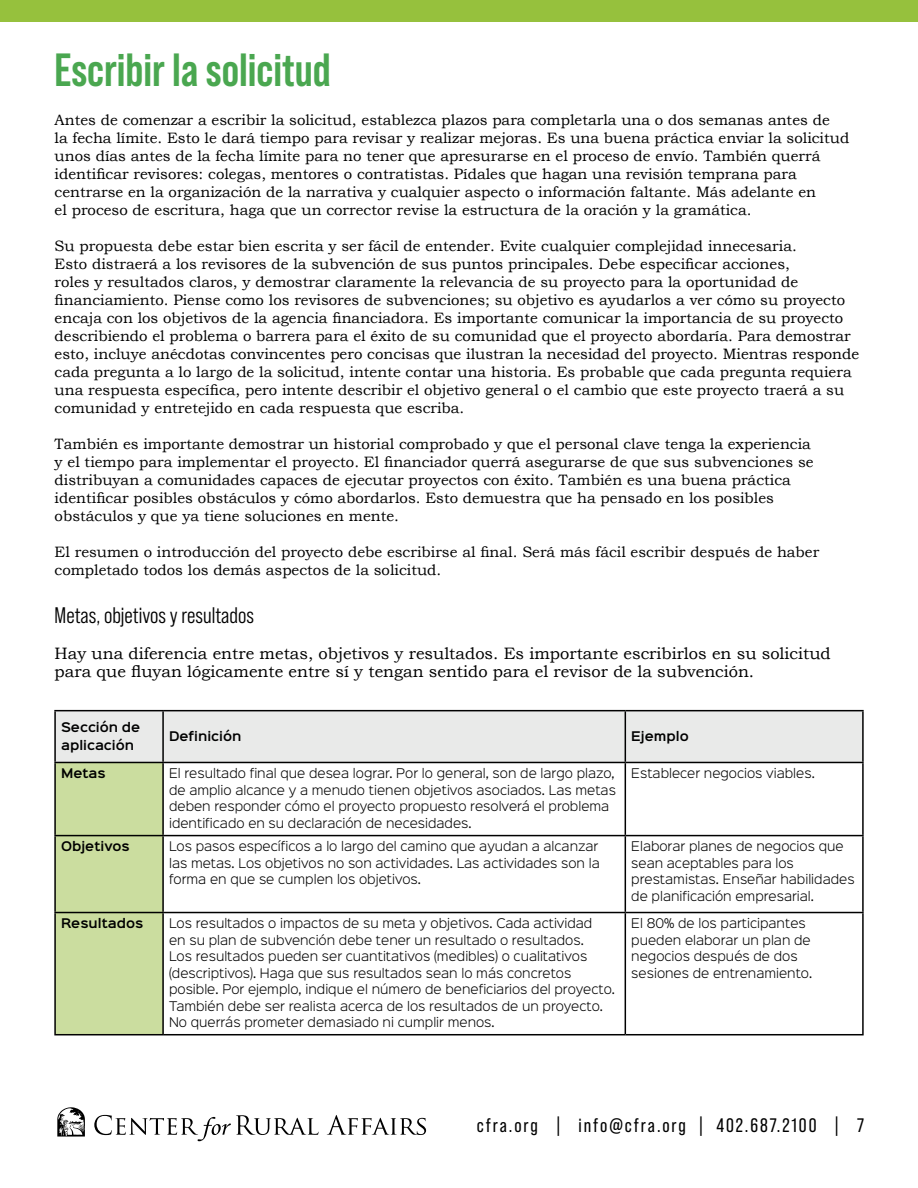
<style>
.page{position:relative;width:918px;height:1188px;background:#fff}
.page>*{position:absolute;margin:0;border:0;box-sizing:border-box;transform-origin:0 0}
.t1{font:700 46.5px "Bebas Neue Pro";color:#4aa750}
.t2{font:22.5px "Bebas Neue Pro Middle";color:#000}
.t3{font:19.5px "Bebas Neue Pro";letter-spacing:.1em;color:#000}
.t4{font:16.5px/18px "Bookman Old Style";color:#000}
.t5{font:15px/18px "Bookman Old Style";color:#000}
.t6{font:300 12px/16.5px "Sinkin Sans 300";color:#000}
.t7{font:600 12px/18px "Sinkin Sans 600";color:#000}
</style>
<div class="page">
<svg style="left:57px;top:1107px;width:28px;height:30px"></svg>
<svg style="left:94px;top:1115px;width:225px;height:26px"></svg>
<svg style="left:327px;top:1115px;width:99px;height:20px"></svg>
<div style="left:0;top:0;width:918px;height:22px;background:#96c13d"></div>
<svg style="left:56px;top:711px;width:806px;height:323px"></svg>
<hr style="left:54px;top:710px;width:109px;height:1px;background:#000">
<hr style="left:54px;top:711px;width:2px;height:51px;background:#000">
<hr style="left:163px;top:710px;width:462px;height:1px;background:#000">
<hr style="left:162px;top:711px;width:2px;height:51px;background:#000">
<hr style="left:625px;top:710px;width:239px;height:1px;background:#000">
<hr style="left:625px;top:711px;width:1px;height:51px;background:#000">
<hr style="left:862px;top:711px;width:2px;height:51px;background:#000">
<hr style="left:54px;top:762px;width:109px;height:1px;background:#000">
<hr style="left:54px;top:763px;width:2px;height:72px;background:#000">
<hr style="left:163px;top:762px;width:462px;height:1px;background:#000">
<hr style="left:162px;top:763px;width:2px;height:72px;background:#000">
<hr style="left:625px;top:762px;width:239px;height:1px;background:#000">
<hr style="left:625px;top:763px;width:1px;height:72px;background:#000">
<hr style="left:862px;top:763px;width:2px;height:72px;background:#000">
<hr style="left:54px;top:835px;width:109px;height:1px;background:#000">
<hr style="left:54px;top:836px;width:2px;height:76px;background:#000">
<hr style="left:163px;top:835px;width:462px;height:1px;background:#000">
<hr style="left:162px;top:836px;width:2px;height:76px;background:#000">
<hr style="left:625px;top:835px;width:239px;height:1px;background:#000">
<hr style="left:625px;top:836px;width:1px;height:76px;background:#000">
<hr style="left:862px;top:836px;width:2px;height:76px;background:#000">
<hr style="left:54px;top:912px;width:109px;height:1px;background:#000">
<hr style="left:54px;top:913px;width:2px;height:121px;background:#000">
<hr style="left:163px;top:912px;width:462px;height:1px;background:#000">
<hr style="left:162px;top:913px;width:2px;height:121px;background:#000">
<hr style="left:625px;top:912px;width:239px;height:1px;background:#000">
<hr style="left:625px;top:913px;width:1px;height:121px;background:#000">
<hr style="left:862px;top:913px;width:2px;height:121px;background:#000">
<hr style="left:54px;top:1034px;width:109px;height:1px;background:#000">
<hr style="left:163px;top:1034px;width:462px;height:1px;background:#000">
<hr style="left:625px;top:1034px;width:239px;height:1px;background:#000">
<h1 class="t1" style="left:55px;top:43px;width:278px">Escribir la solicitud</h1>
<p class="t5" style="left:55px;top:111px;width:796px">Antes de comenzar a escribir la solicitud, establezca plazos para completarla una o dos semanas antes de<br>la fecha límite. Esto le dará tiempo para revisar y realizar mejoras. Es una buena práctica enviar la solicitud unos días antes de la fecha límite para no tener que apresurarse en el proceso de envío. También querrá identificar revisores: colegas, mentores o contratistas. Pídales que hagan una revisión temprana para centrarse en la organización de la narrativa y cualquier aspecto o información faltante. Más adelante en<br>el proceso de escritura, haga que un corrector revise la estructura de la oración y la gramática.</p>
<p class="t5" style="left:55px;top:237px;width:806px">Su propuesta debe estar bien escrita y ser fácil de entender. Evite cualquier complejidad innecesaria.<br>Esto distraerá a los revisores de la subvención de sus puntos principales. Debe especificar acciones,<br>roles y resultados claros, y demostrar claramente la relevancia de su proyecto para la oportunidad de financiamiento. Piense como los revisores de subvenciones; su objetivo es ayudarlos a ver cómo su proyecto encaja con los objetivos de la agencia financiadora. Es importante comunicar la importancia de su proyecto describiendo el problema o barrera para el éxito de su comunidad que el proyecto abordaría. Para demostrar esto, incluye anécdotas convincentes pero concisas que ilustran la necesidad del proyecto. Mientras responde cada pregunta a lo largo de la solicitud, intente contar una historia. Es probable que cada pregunta requiera una respuesta específica, pero intente describir el objetivo general o el cambio que este proyecto traerá a su comunidad y entretejido en cada respuesta que escriba.</p>
<p class="t5" style="left:55px;top:435px;width:761px">También es importante demostrar un historial comprobado y que el personal clave tenga la experiencia y el tiempo para implementar el proyecto. El financiador querrá asegurarse de que sus subvenciones se distribuyan a comunidades capaces de ejecutar proyectos con éxito. También es una buena práctica identificar posibles obstáculos y cómo abordarlos. Esto demuestra que ha pensado en los posibles obstáculos y que ya tiene soluciones en mente.</p>
<p class="t5" style="left:55px;top:543px;width:766px">El resumen o introducción del proyecto debe escribirse al final. Será más fácil escribir después de haber completado todos los demás aspectos de la solicitud.</p>
<h2 class="t2" style="left:55px;top:603px;width:201px">Metas, objetivos y resultados</h2>
<p class="t4" style="left:55px;top:645px;width:778px">Hay una diferencia entre metas, objetivos y resultados. Es importante escribirlos en su solicitud para que fluyan lógicamente entre sí y tengan sentido para el revisor de la subvención.</p>
<p class="t7" style="left:61px;top:718px;width:81px">Sección de aplicación</p>
<p class="t7" style="left:169px;top:727px;width:74px">Definición</p>
<p class="t7" style="left:631px;top:727px;width:59px">Ejemplo</p>
<p class="t7" style="left:61px;top:763px;width:46px">Metas</p>
<p class="t6" style="left:169px;top:764px;width:448px">El resultado final que desea lograr. Por lo general, son de largo plazo, de amplio alcance y a menudo tienen objetivos asociados. Las metas deben responder cómo el proyecto propuesto resolverá el problema identificado en su declaración de necesidades.</p>
<p class="t6" style="left:631px;top:764px;width:185px">Establecer negocios viables.</p>
<p class="t7" style="left:61px;top:837px;width:70px">Objetivos</p>
<p class="t6" style="left:169px;top:837px;width:432px;text-align:justify">Los pasos específicos a lo largo del camino que ayudan a alcanzar las metas. Los objetivos no son actividades. Las actividades son la forma en que se cumplen los objetivos.</p>
<p class="t6" style="left:631px;top:837px;width:225px">Elaborar planes de negocios que sean aceptables para los prestamistas. Enseñar habilidades de planificación empresarial.</p>
<p class="t7" style="left:61px;top:913px;width:84px">Resultados</p>
<p class="t6" style="left:169px;top:914px;width:447px">Los resultados o impactos de su meta y objetivos. Cada actividad<br>en su plan de subvención debe tener un resultado o resultados.<br>Los resultados pueden ser cuantitativos (medibles) o cualitativos (descriptivos). Haga que sus resultados sean lo más concretos posible. Por ejemplo, indique el número de beneficiarios del proyecto.<br>También debe ser realista acerca de los resultados de un proyecto.<br>No querrás prometer demasiado ni cumplir menos.</p>
<p class="t6" style="left:631px;top:914px;width:183px">El 80% de los participantes pueden elaborar un plan de negocios después de dos sesiones de entrenamiento.</p>
<h3 class="t3" style="left:477px;top:1114px;width:389px">cfra.org | info@cfra.org | 402.687.2100 | 7</h3>
</div>
